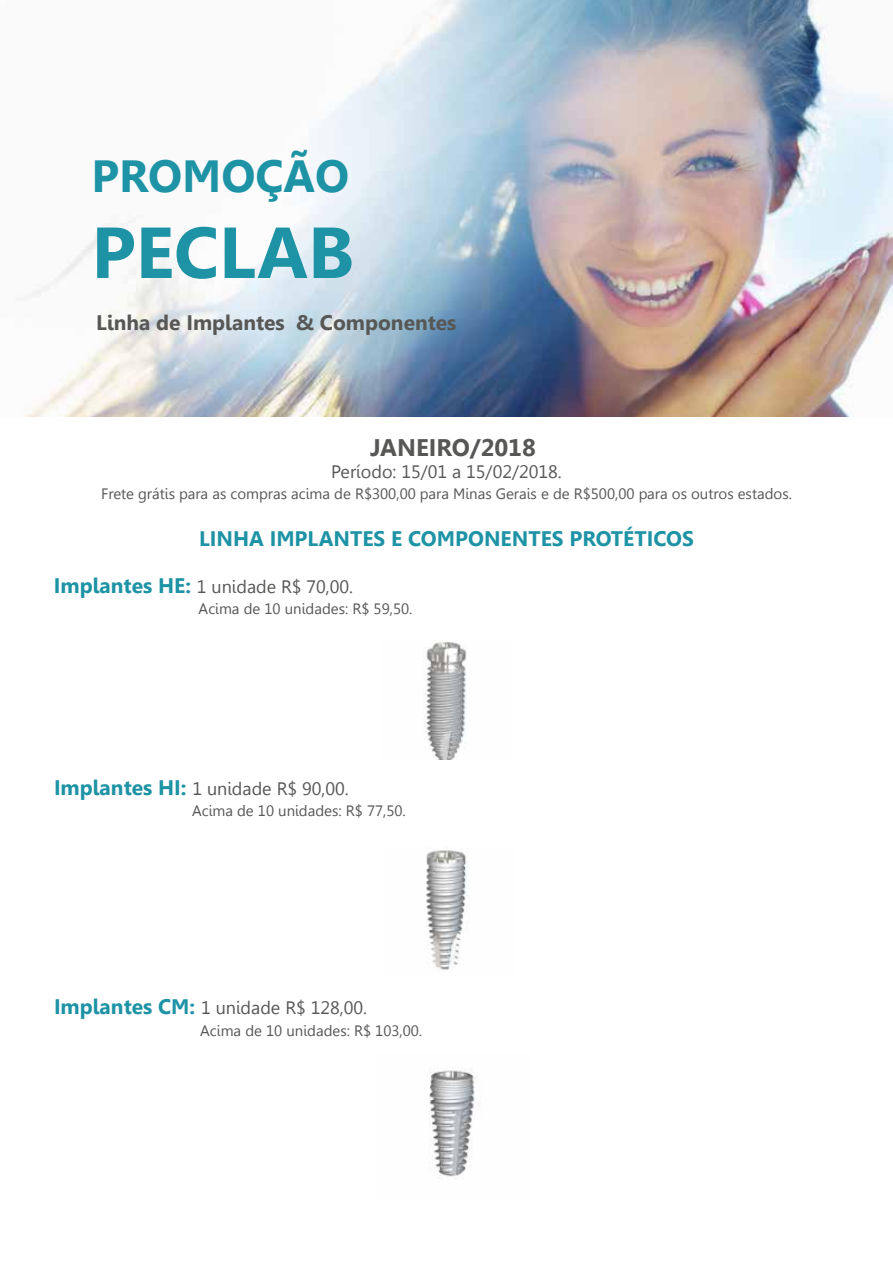
<style>
.page{position:relative;width:893px;height:1263px;background:#fff}
.page>*{position:absolute;margin:0;border:0;box-sizing:border-box;transform-origin:0 0}
.t1{font:700 72px "Gisha";color:#1d93a5}
.t2{font:700 45px "Gisha";color:#1d93a5}
.t3{font:700 24px "Gisha";color:#575756}
.t4{font:700 21px "Gisha";color:#1d93a5}
.t5{font:700 21px "Gisha";color:#575756}
.t6{font:18px "Gisha";color:#575756}
.t7{font:15px "Gisha";color:#575756}
.s1{font-weight:700;font-size:21px;color:#1d93a5}
</style>
<div class="page">
<img style="left:24px;top:0;width:869px;height:417px">
<img style="left:423px;top:640px;width:44px;height:119px">
<img style="left:426px;top:850px;width:43px;height:120px">
<img style="left:429px;top:1069px;width:50px;height:110px">
<h2 class="t2" style="left:91px;top:150px;width:259px">PROMOÇÃO</h2>
<h1 class="t1" style="left:91px;top:211px;width:264px">PECLAB</h1>
<h3 class="t5" style="left:96px;top:311px;width:362px">Linha de Implantes &amp; Componentes</h3>
<h3 class="t3" style="left:370px;top:434px;width:167px">JANEIRO/2018</h3>
<p class="t6" style="left:331px;top:461px;width:232px">Período: 15/01 a 15/02/2018.</p>
<p class="t7" style="left:101px;top:485px;width:692px">Frete grátis para as compras acima de R$300,00 para Minas Gerais e de R$500,00 para os outros estados.</p>
<h3 class="t4" style="left:199px;top:527px;width:496px">LINHA IMPLANTES E COMPONENTES PROTÉTICOS</h3>
<p class="t6" style="left:54px;top:576px;width:301px"><span class="s1">Implantes HE:</span> 1 unidade R$ 70,00.</p>
<p class="t7" style="left:199px;top:600px;width:215px">Acima de 10 unidades: R$ 59,50.</p>
<p class="t6" style="left:54px;top:778px;width:296px"><span class="s1">Implantes HI:</span> 1 unidade R$ 90,00.</p>
<p class="t7" style="left:192px;top:802px;width:215px">Acima de 10 unidades: R$ 77,50.</p>
<p class="t6" style="left:54px;top:997px;width:315px"><span class="s1">Implantes CM:</span> 1 unidade R$ 128,00.</p>
<p class="t7" style="left:200px;top:1022px;width:223px">Acima de 10 unidades: R$ 103,00.</p>
</div>
